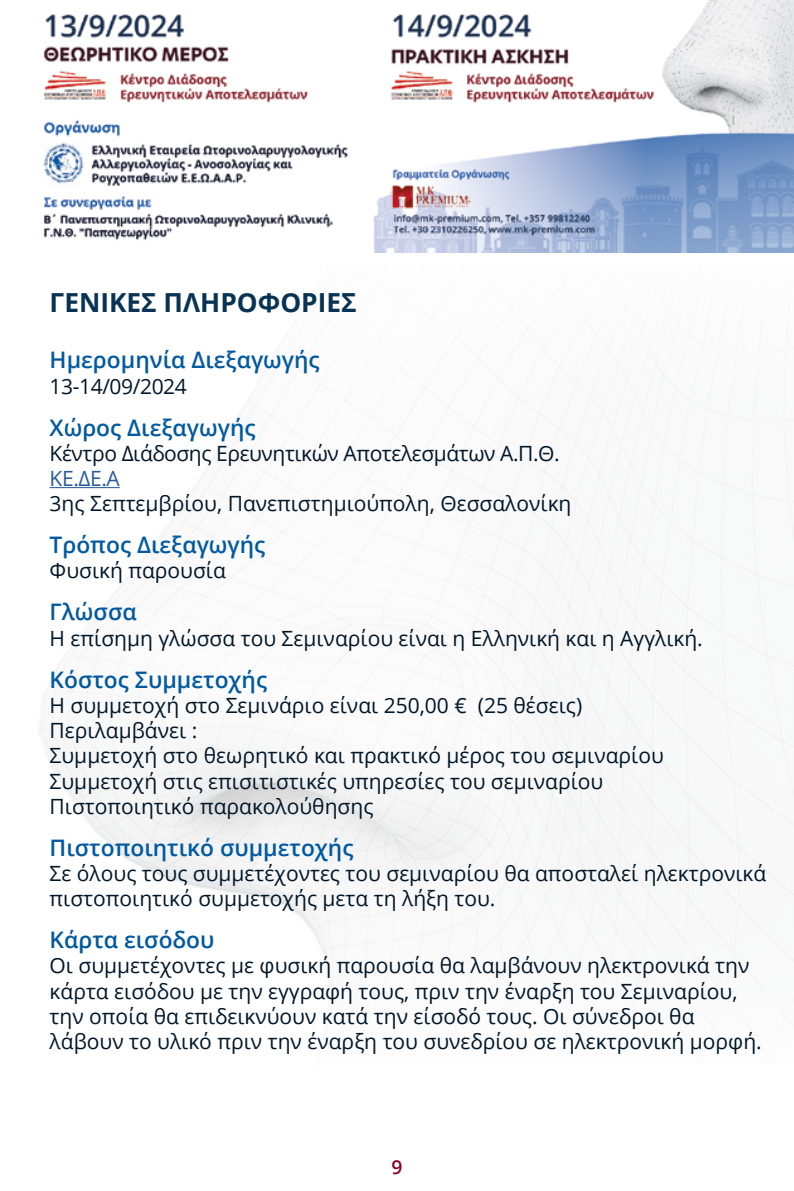
<style>
.page{position:relative;width:794px;height:1191px;background:#fff}
.page>*{position:absolute;margin:0;border:0;box-sizing:border-box;transform-origin:0 0}
.t1{font:700 26.25px "Open Sans";color:#083354}
.t2{font:600 22.75px "Open Sans";color:#0059a1}
.t3{font:21px/25.2px "Open Sans";color:#001729}
.t4{font:21px "Open Sans";letter-spacing:-.02em;color:#001729}
.t5{font:21px "Open Sans";color:#275b9b}
.t6{font:600 19.25px "Open Sans";color:#870029}
</style>
<div class="page">
<hr style="left:50px;top:487px;width:70px;height:1px;background:#275b9b">
<img style="left:43px;top:0;width:751px;height:252px">
<p class="t1" style="left:50px;top:283px;width:308px">ΓΕΝΙΚΕΣ ΠΛΗΡΟΦΟΡΙΕΣ</p>
<p class="t2" style="left:50px;top:344px;width:272px">Ημερομηνία Διεξαγωγής</p>
<p class="t4" style="left:50px;top:371px;width:139px">13-14/09/2024</p>
<p class="t2" style="left:50px;top:412px;width:207px">Χώρος Διεξαγωγής</p>
<p class="t4" style="left:50px;top:439px;width:512px">Κέντρο Διάδοσης Ερευνητικών Αποτελεσμάτων Α.Π.Θ.</p>
<p class="t5" style="left:50px;top:464px;width:72px">ΚΕ.ΔΕ.Α</p>
<p class="t3" style="left:50px;top:490px;width:523px">3ης Σεπτεμβρίου, Πανεπιστημιούπολη, Θεσσαλονίκη</p>
<p class="t2" style="left:50px;top:529px;width:217px">Τρόπος Διεξαγωγής</p>
<p class="t3" style="left:50px;top:557px;width:178px">Φυσική παρουσία</p>
<p class="t2" style="left:50px;top:596px;width:89px">Γλώσσα</p>
<p class="t3" style="left:50px;top:625px;width:654px">Η επίσημη γλώσσα του Σεμιναρίου είναι η Ελληνική και η Αγγλική.</p>
<p class="t2" style="left:50px;top:664px;width:219px">Κόστος Συμμετοχής</p>
<p class="t3" style="left:50px;top:692px;width:615px">Η συμμετοχή στο Σεμινάριο είναι 250,00 € (25 θέσεις)<br>Περιλαμβάνει :<br>Συμμετοχή στο θεωρητικό και πρακτικό μέρος του σεμιναρίου Συμμετοχή στις επισιτιστικές υπηρεσίες του σεμιναρίου Πιστοποιητικό παρακολούθησης</p>
<p class="t2" style="left:50px;top:832px;width:305px">Πιστοποιητικό συμμετοχής</p>
<p class="t3" style="left:50px;top:860px;width:718px">Σε όλους τους συμμετέχοντες του σεμιναρίου θα αποσταλεί ηλεκτρονικά πιστοποιητικό συμμετοχής μετα τη λήξη του.</p>
<p class="t2" style="left:50px;top:924px;width:166px">Κάρτα εισόδου</p>
<p class="t3" style="left:50px;top:952px;width:713px">Οι συμμετέχοντες με φυσική παρουσία θα λαμβάνουν ηλεκτρονικά την κάρτα εισόδου με την εγγραφή τους, πριν την έναρξη του Σεμιναρίου, την οποία θα επιδεικνύουν κατά την είσοδό τους. Οι σύνεδροι θα λάβουν το υλικό πριν την έναρξη του συνεδρίου σε ηλεκτρονική μορφή.</p>
<p class="t6" style="left:391px;top:1153px;width:12px">9</p>
</div>
